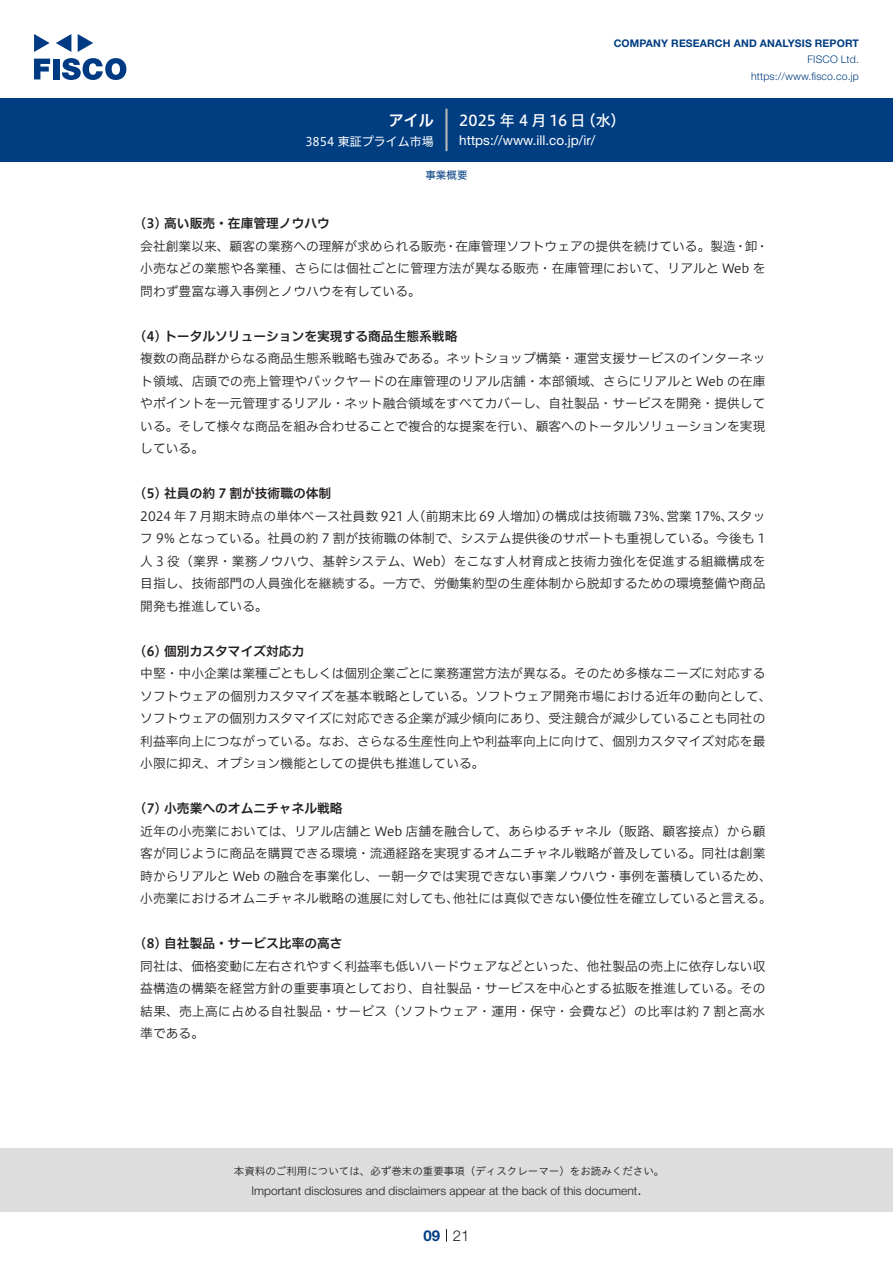
<style>
.page{position:relative;width:893px;height:1263px;background:#fff}
.page>*{position:absolute;margin:0;border:0;box-sizing:border-box;transform-origin:0 0}
.t1{font:15px "Hiragino UD Sans F Std N W5";letter-spacing:.005em;color:#fff}
.t2{font:300 15px "Helvetica Neue LT Std";color:#231f20}
.t3{font:15px "Hiragino UD Sans F Std N W6";color:#fff}
.t4{font:700 15px "Helvetica Neue LT Std";color:#003d81}
.t5{font:13.5px "Helvetica Neue LT Std";color:#fff}
.本文3mm{font:12.75px/22.5px "Hiragino UD Sans F Std N W3";color:#231f20}
.小タイトル3mm{font:12.75px "Hiragino UD Sans F Std N W6";color:#231f20}
.t6{font:300 12px "Helvetica Neue LT Std";color:#231f20}
.t7{font:12px "Hiragino UD Sans F Std N W4";color:#fff}
.t8{font:10.5px "Hiragino UD Sans Std W3";color:#231f20}
.t9{font:700 10.5px "Helvetica Neue LT Std";letter-spacing:.015em;color:#003d81}
.t10{font:300 10.5px/16.5px "Helvetica Neue LT Std";letter-spacing:.015em;color:#003d81;text-align:right}
.ヘッダー{font:10.5px "Hiragino UD Sans F Std N W4";color:#003d81}
</style>
<div class="page">
<div style="left:0;top:1148px;width:893px;height:64px;background:#ddd"></div>
<svg style="left:34px;top:59px;width:16px;height:20px"></svg>
<div style="left:53px;top:59px;width:6px;height:20px;background:#003a83"></div>
<svg style="left:62px;top:58px;width:64px;height:22px"></svg>
<svg style="left:34px;top:34px;width:16px;height:18px"></svg>
<svg style="left:78px;top:34px;width:15px;height:18px"></svg>
<svg style="left:56px;top:34px;width:15px;height:18px"></svg>
<div style="left:0;top:98px;width:893px;height:64px;background:#003d81"></div>
<hr style="left:445px;top:109px;width:3px;height:42px;background:#b5b5b6">
<svg style="left:446px;top:1229px;width:1px;height:13px"></svg>
<p class="t3" style="left:389px;top:109px;width:46px">アイル</p>
<p class="t7" style="left:305px;top:132px;width:130px">3854 東証プライム市場</p>
<p class="t9" style="left:614px;top:37px;width:247px">COMPANY RESEARCH AND ANALYSIS REPORT</p>
<p class="t10" style="left:751px;top:51px;width:109px">FISCO Ltd. https://www.fisco.co j p.</p>
<p class="t1" style="left:581px;top:109px;width:46px">（水(</p>
<p class="t1" style="left:459px;top:109px;width:128px">2025 年 4 月 16 日</p>
<p class="t5" style="left:459px;top:132px;width:138px">https: / / w w w . i l l . c o j p. /i r/</p>
<p class="ヘッダー" style="left:425px;top:167px;width:43px">事業概要</p>
<p class="小タイトル3mm" style="left:140px;top:214px;width:191px">3( ) 高い販売・在庫管理ノウハウ</p>
<p class="本文3mm" style="left:140px;top:234px;width:630px">会社創業以来、顧客の業務への理解が求められる販売・在庫管理ソフトウェアの提供を続けている。製造・卸・小売などの業態や各業種、さらには個社ごとに管理方法が異なる販売・在庫管理において、リアルと Web を問わず豊富な導入事例とノウハウを有している。</p>
<p class="小タイトル3mm" style="left:140px;top:326px;width:319px">4( ) トータルソリューションを実現する商品生態系戦略</p>
<p class="本文3mm" style="left:140px;top:346px;width:627px;text-align:justify">複数の商品群からなる商品生態系戦略も強みである。ネットショップ構築・運営支援サービスのインターネット領域、店頭での売上管理やバックヤードの在庫管理のリアル店舗・本部領域、さらにリアルと Web の在庫やポイントを一元管理するリアル・ネット融合領域をすべてカバーし、自社製品・サービスを開発・提供している。そして様々な商品を組み合わせることで複合的な提案を行い、顧客へのトータルソリューションを実現している。</p>
<p class="小タイトル3mm" style="left:140px;top:484px;width:193px">5( ) 社員の約 7 割が技術職の体制</p>
<p class="本文3mm" style="left:727px;top:504px;width:40px">スタッ</p>
<p class="本文3mm" style="left:140px;top:504px;width:627px">2024 年 7 月期末時点の単体ベース社員数 921 （人前期末比 69 人増加）<br>フ 9% となっている。社員の約 7 割が技術職の体制で、システム提供後のサポートも重視している。今後も 1人 3 役（業界・業務ノウハウ、基幹システム、Web）をこなす人材育成と技術力強化を促進する組織構成を目指し、技術部門の人員強化を継続する。一方で、労働集約型の生産体制から脱却するための環境整備や商品開発も推進している。</p>
<p class="小タイトル3mm" style="left:140px;top:641px;width:166px">6( ) 個別カスタマイズ対応力</p>
<p class="本文3mm" style="left:140px;top:661px;width:633px">中堅・中小企業は業種ごともしくは個別企業ごとに業務運営方法が異なる。そのため多様なニーズに対応するソフトウェアの個別カスタマイズを基本戦略としている。ソフトウェア開発市場における近年の動向として、ソフトウェアの個別カスタマイズに対応できる企業が減少傾向にあり、受注競合が減少していることも同社の利益率向上につながっている。なお、さらなる生産性向上や利益率向上に向けて、個別カスタマイズ対応を最小限に抑え、オプション機能としての提供も推進している。</p>
<p class="小タイトル3mm" style="left:140px;top:799px;width:204px">7( ) 小売業へのオムニチャネル戦略</p>
<p class="本文3mm" style="left:140px;top:819px;width:627px">近年の小売業においては、リアル店舗と Web 店舗を融合して、あらゆるチャネル（販路、顧客接点）から顧</p>
<p class="本文3mm" style="left:140px;top:841px;width:627px">客が同じように商品を購買できる環境・流通経路を実現するオムニチャネル戦略が普及している。同社は創業</p>
<p class="本文3mm" style="left:140px;top:864px;width:633px">時からリアルと Web の融合を事業化し、一朝一夕では実現できない事業ノウハウ・事例を蓄積しているため、</p>
<p class="本文3mm" style="left:453px;top:886px;width:320px">他社には真似できない優位性を確立していると言える。</p>
<p class="本文3mm" style="left:666px;top:504px;width:69px">営業 17%、</p>
<p class="本文3mm" style="left:542px;top:504px;width:132px">の構成は技術職 73%、</p>
<p class="本文3mm" style="left:140px;top:886px;width:320px">小売業におけるオムニチャネル戦略の進展に対しても、</p>
<p class="小タイトル3mm" style="left:140px;top:934px;width:204px">8( ) 自社製品・サービス比率の高さ</p>
<p class="本文3mm" style="left:140px;top:954px;width:627px;text-align:justify">同社は、価格変動に左右されやすく利益率も低いハードウェアなどといった、他社製品の売上に依存しない収益構造の構築を経営方針の重要事項としており、自社製品・サービスを中心とする拡販を推進している。その結果、売上高に占める自社製品・サービス（ソフトウェア・運用・保守・会費など）の比率は約 7 割と高水準である。</p>
<p class="t8" style="left:234px;top:1163px;width:432px">本資料のご利用については、必ず巻末の重要事項（ディスクレーマー）をお読みください。</p>
<p class="t2" style="left:637px;top:1180px;width:6px">.</p>
<p class="t6" style="left:251px;top:1183px;width:387px">Important disclosures and disclaimers appear at the back of this document</p>
<p class="t4" style="left:423px;top:1226px;width:18px">09</p>
<p class="t2" style="left:453px;top:1226px;width:18px">21</p>
</div>
